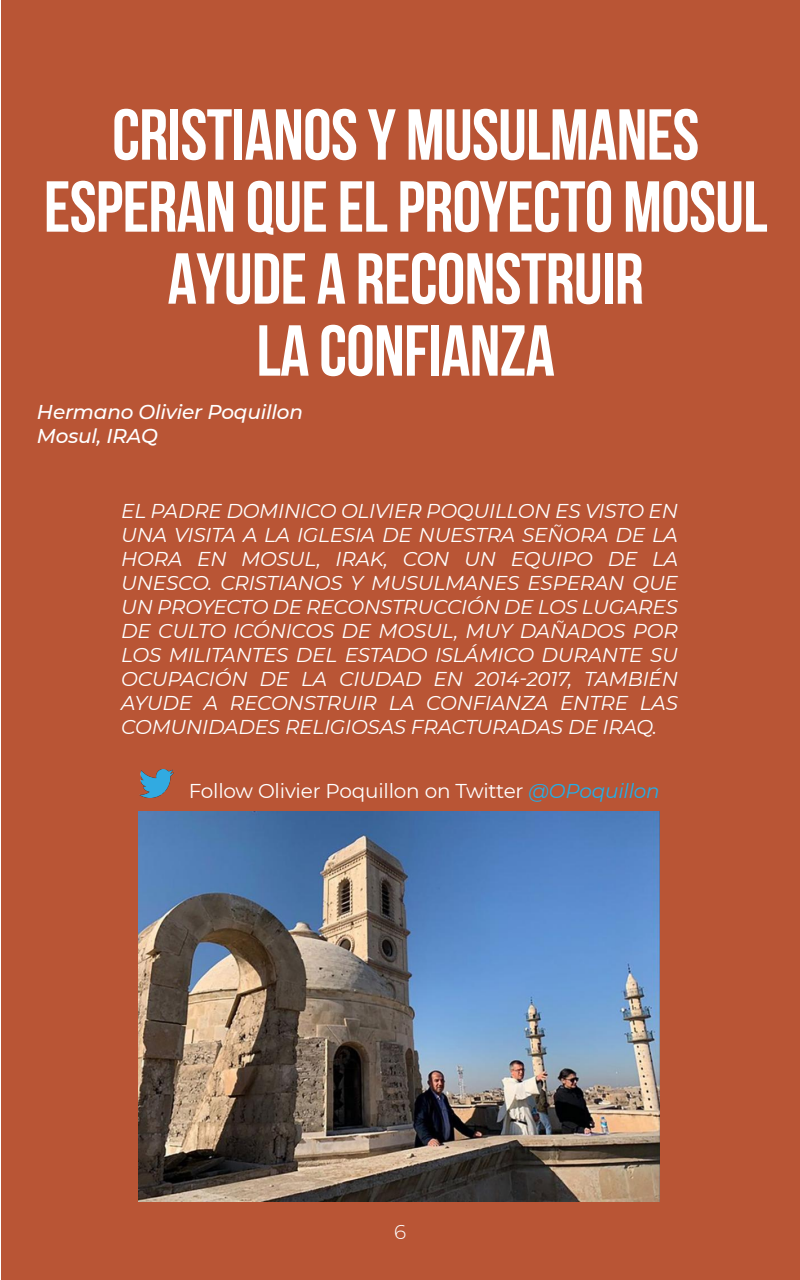
<style>
.page{position:relative;width:800px;height:1280px;background:#fff}
.page>*{position:absolute;margin:0;border:0;box-sizing:border-box;transform-origin:0 0}
.t1{font:700 72px/72px "Bebas Neue";letter-spacing:-.01em;color:#fff;text-align:center}
.t2{font:italic 20px/24px "Montserrat";letter-spacing:-.01em;color:#fff;text-align:justify}
.t3{font:20px "Montserrat";letter-spacing:-.01em;color:#fff}
.t4{font:italic 500 20px/24px "Montserrat";letter-spacing:-.01em;color:#fff}
.t5{font:300 20px "Montserrat";color:#fff}
.s1{font-style:italic;color:#22afe9}
</style>
<div class="page">
<div style="left:1px;top:0;width:799px;height:1280px;background:#b95535"></div>
<img style="left:139px;top:769px;width:35px;height:28px">
<img style="left:139px;top:811px;width:521px;height:391px">
<h1 class="t1" style="left:44px;top:98px;width:725px">CRISTIANOS Y MUSULMANES<br>ESPERAN QUE EL PROYECTO MOSUL<br>AYUDE A RECONSTRUIR<br>LA CONFIANZA</h1>
<p class="t4" style="left:37px;top:399px;width:267px">Hermano Olivier Poquillon<br>Mosul, IRAQ</p>
<p class="t2" style="left:121px;top:498px;width:558px">EL PADRE DOMINICO OLIVIER POQUILLON ES VISTO EN UNA VISITA A LA IGLESIA DE NUESTRA SEÑORA DE LA HORA EN MOSUL, IRAK, CON UN EQUIPO DE LA UNESCO. CRISTIANOS Y MUSULMANES ESPERAN QUE UN PROYECTO DE RECONSTRUCCIÓN DE LOS LUGARES DE CULTO ICÓNICOS DE MOSUL, MUY DAÑADOS POR LOS MILITANTES DEL ESTADO ISLÁMICO DURANTE SU OCUPACIÓN DE LA CIUDAD EN 2014-2017, TAMBIÉN AYUDE A RECONSTRUIR LA CONFIANZA ENTRE LAS COMUNIDADES RELIGIOSAS FRACTURADAS DE IRAQ.</p>
<p class="t3" style="left:189px;top:777px;width:473px">Follow Olivier Poquillon on Twitter <span class="s1">@OPoquillon</span></p>
<p class="t5" style="left:394px;top:1219px;width:14px">6</p>
</div>
